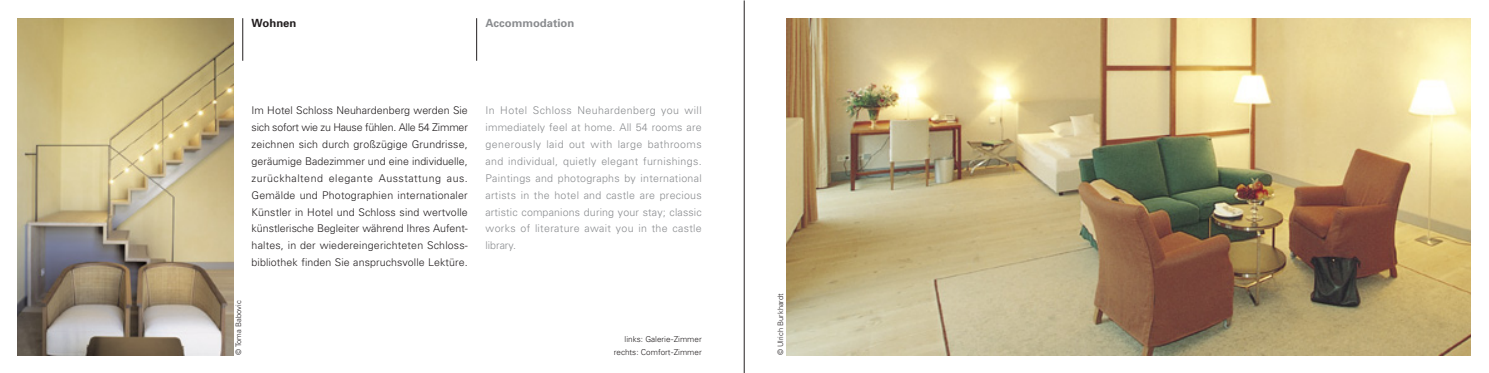
<style>
.page{position:relative;width:1489px;height:373px;background:#fff}
.page>*{position:absolute;margin:0;border:0;box-sizing:border-box;transform-origin:0 0}
.t1{font:700 11.25px "Univers";color:#8a8c8f}
.t2{font:700 11.25px "Univers";color:#231f20}
.t3{font:300 10.62px/16.9px "Univers";letter-spacing:.01em;color:#231f20;text-align:justify}
.t4{font:300 10.62px/16.9px "Univers";letter-spacing:.03em;color:#8a8c8f;text-align:justify}
.t5{font:300 8.12px/13.1px "Univers";color:#231f20;text-align:right}
.t6{font:300 7.5px "Univers";color:#231f20}
</style>
<div class="page">
<hr style="left:744px;top:0;width:1px;height:372px;background:#231f20">
<hr style="left:476px;top:18px;width:1px;height:43px;background:#231f20">
<hr style="left:243px;top:18px;width:1px;height:43px;background:#231f20">
<img style="left:18px;top:18px;width:215px;height:337px">
<img style="left:787px;top:18px;width:683px;height:337px">
<p class="t2" style="left:252px;top:19px;width:46px">Wohnen</p>
<p class="t1" style="left:485px;top:19px;width:90px">Accommodation</p>
<p class="t3" style="left:252px;top:103px;width:218px">Im Hotel Schloss Neuhardenberg werden Sie sich sofort wie zu Hause fühlen. Alle 54 Zimmer zeichnen sich durch großzügige Grundrisse, geräumige Badezimmer und eine individuelle, zurückhaltend elegante Ausstattung aus.<br>Gemälde und Photographien internationaler Künstler in Hotel und Schloss sind wertvolle künstlerische Begleiter während Ihres Aufent&shy;haltes, in der wiedereingerichteten Schloss&shy;bibliothek finden Sie anspruchsvolle Lektüre.</p>
<p class="t6" style="left:236px;top:355px;width:56px;rotate:-90deg">© Toma Babovic</p>
<p class="t4" style="left:485px;top:103px;width:218px">In Hotel Schloss Neuhardenberg you will immediately feel at home. All 54 rooms are generously laid out with large bathrooms and individual, quietly elegant furnishings.<br>Paintings and photographs by international artists in the hotel and castle are precious artistic companions during your stay; classic works of literature await you in the castle library.</p>
<p class="t5" style="left:614px;top:333px;width:89px">links: Galerie-Zimmer rechts: Comfort-Zimmer</p>
<p class="t6" style="left:778px;top:355px;width:63px;rotate:-90deg">© Ulrich Burkhardt</p>
</div>
